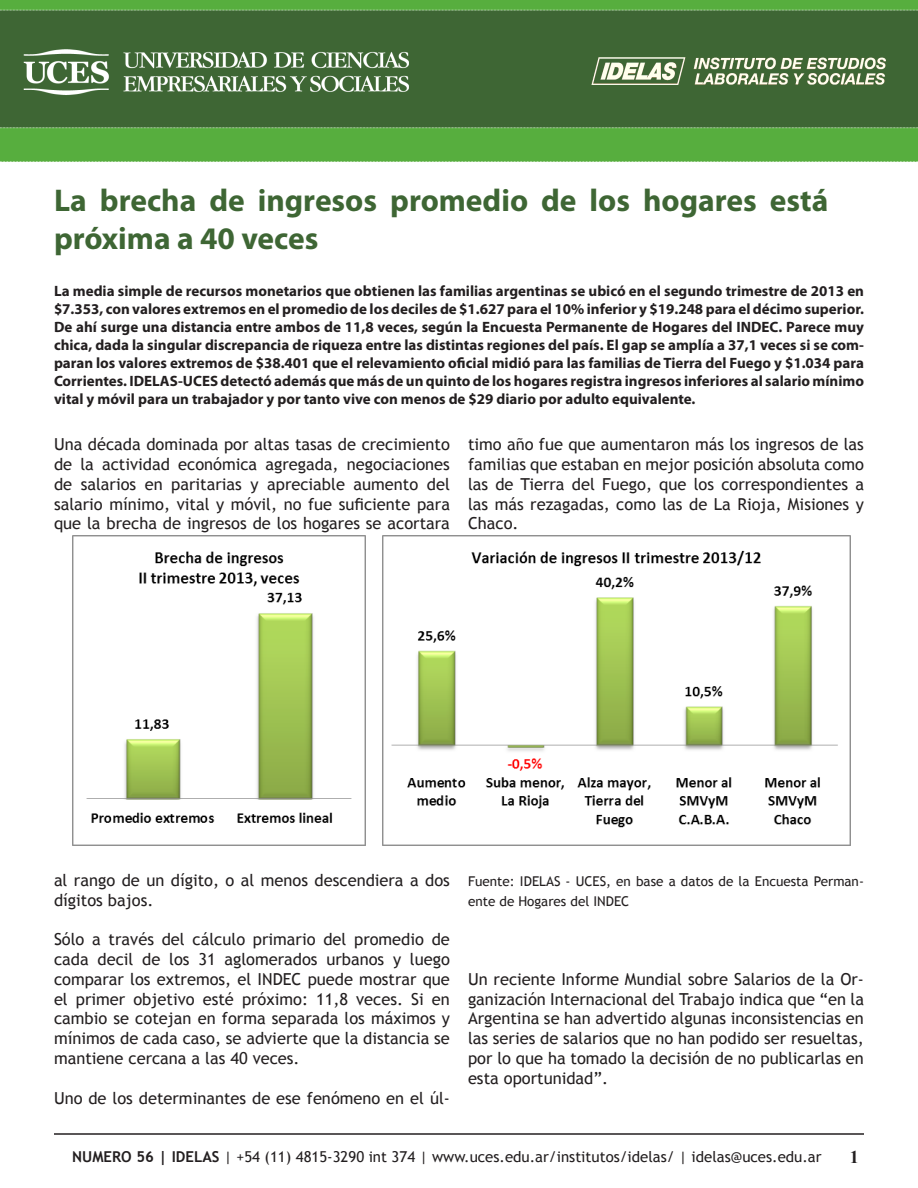
<style>
.page{position:relative;width:918px;height:1188px;background:#fff}
.page>*{position:absolute;margin:0;border:0;box-sizing:border-box;transform-origin:0 0}
.t1{font:700 31.5px/37.8px "Myriad Pro";color:#3e6634}
.t2{font:700 18px "Times New Roman";color:#231f20}
.t3{font:16.5px/19.8px "Trebuchet MS";color:#231f20;text-align:justify}
.t4{font:700 15px/18px "Myriad Pro";color:#231f20;text-align:justify}
.t5{font:15px "Trebuchet MS";color:#231f20}
.t6{font:13.5px/19.8px "Trebuchet MS";color:#231f20}
.s1{font-weight:700}
</style>
<div class="page">
<hr style="left:54px;top:1133px;width:810px;height:2px;background:#231f20">
<img style="left:0;top:0;width:918px;height:162px">
<img style="left:72px;top:536px;width:293px;height:309px">
<img style="left:383px;top:536px;width:468px;height:309px">
<p class="t1" style="left:54px;top:181px;width:776px">La brecha de ingresos promedio de los hogares está próxima a 40 veces</p>
<p class="t4" style="left:54px;top:281px;width:812px">La media simple de recursos monetarios que obtienen las familias argentinas se ubicó en el segundo trimestre de 2013 en $7.353, con valores extremos en el promedio de los deciles de $1.627 para el 10% inferior y $19.248 para el décimo superior.<br>De ahí surge una distancia entre ambos de 11,8 veces, según la Encuesta Permanente de Hogares del INDEC. Parece muy chica, dada la singular discrepancia de riqueza entre las distintas regiones del país. El gap se amplía a 37,1 veces si se com&shy;paran los valores extremos de $38.401 que el relevamiento oficial midió para las familias de Tierra del Fuego y $1.034 para Corrientes. IDELAS-UCES detectó además que más de un quinto de los hogares registra ingresos inferiores al salario mínimo vital y móvil para un trabajador y por tanto vive con menos de $29 diario por adulto equivalente.</p>
<p class="t3" style="left:54px;top:435px;width:397px">Una década dominada por altas tasas de crecimiento de la actividad económica agregada, negociaciones de salarios en paritarias y apreciable aumento del salario mínimo, vital y móvil, no fue suficiente para que la brecha de ingresos de los hogares se acortara</p>
<p class="t3" style="left:468px;top:435px;width:397px">timo año fue que aumentaron más los ingresos de las familias que estaban en mejor posición absoluta como las de Tierra del Fuego, que los correspondientes a las más rezagadas, como las de La Rioja, Misiones y Chaco.</p>
<p class="t3" style="left:54px;top:870px;width:397px">al rango de un dígito, o al menos descendiera a dos dígitos bajos.</p>
<p class="t3" style="left:54px;top:930px;width:398px">Sólo a través del cálculo primario del promedio de cada decil de los 31 aglomerados urbanos y luego comparar los extremos, el INDEC puede mostrar que el primer objetivo esté próximo: 11,8 veces. Si en cambio se cotejan en forma separada los máximos y mínimos de cada caso, se advierte que la distancia se mantiene cercana a las 40 veces.</p>
<p class="t3" style="left:54px;top:1088px;width:397px">Uno de los determinantes de ese fenómeno en el úl-</p>
<p class="t6" style="left:468px;top:871px;width:397px">Fuente: IDELAS - UCES, en base a datos de la Encuesta Perman&shy;ente de Hogares del INDEC</p>
<p class="t3" style="left:468px;top:969px;width:397px">Un reciente Informe Mundial sobre Salarios de la Or&shy;ganización Internacional del Trabajo indica que “en la Argentina se han advertido algunas inconsistencias en las series de salarios que no han podido ser resueltas, por lo que ha tomado la decisión de no publicarlas en esta oportunidad”.</p>
<p class="t5" style="left:72px;top:1147px;width:751px"><span class="s1">NUMERO 56 | IDELAS</span> | +54 (11) 4815-3290 int 374 | www.uces.edu.ar/institutos/idelas/ | idelas@uces.edu.ar</p>
<p class="t2" style="left:850px;top:1144px;width:10px">1</p>
</div>
